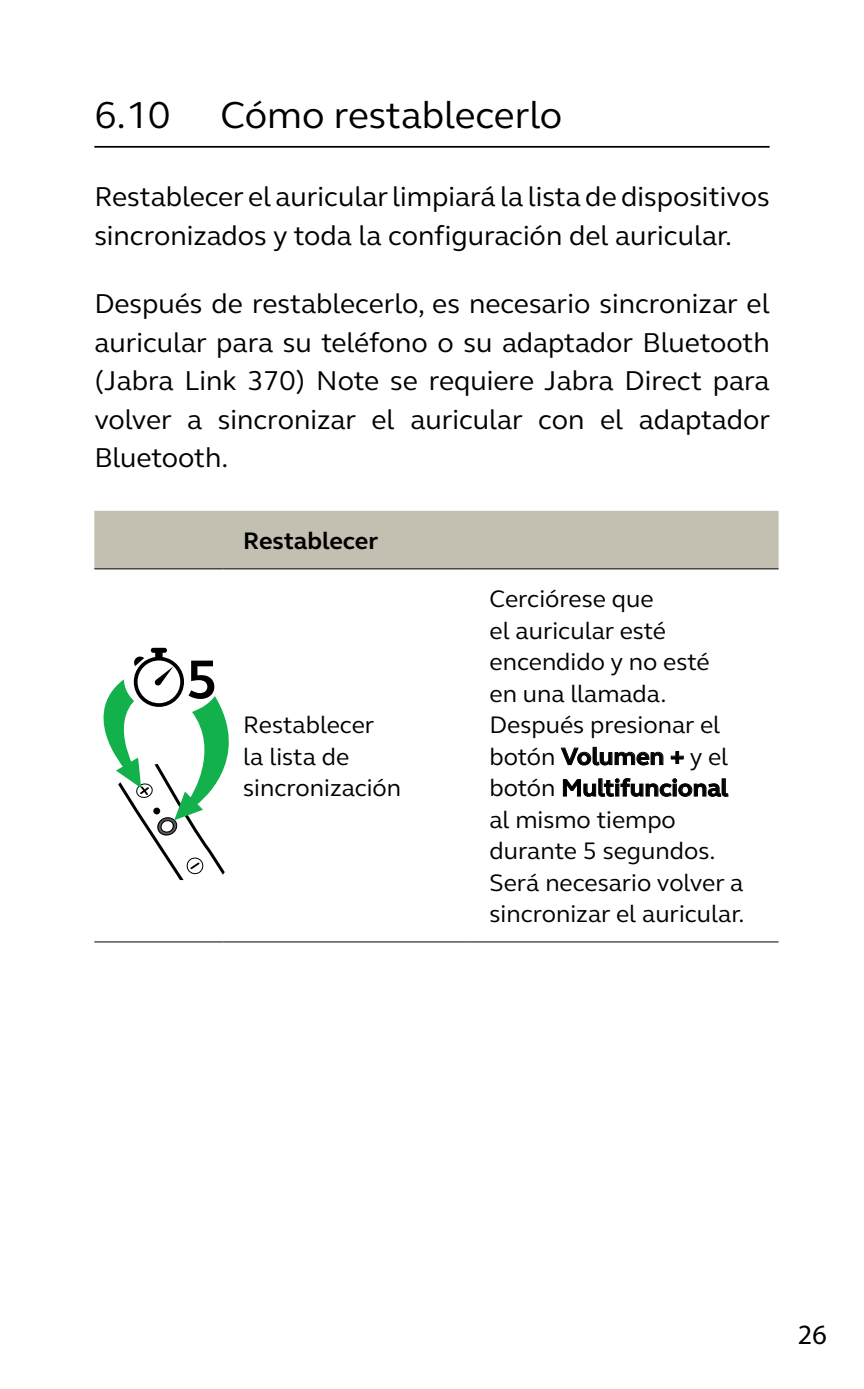
<style>
.page{position:relative;width:864px;height:1389px;background:#fff}
.page>*{position:absolute;margin:0;border:0;box-sizing:border-box;transform-origin:0 0}
.t1{font:700 56px "GN Elliot";color:#000}
.t2{font:38.5px "GN Elliot";color:#000}
.t3{font:28px/38.5px "GN Elliot";color:#000}
.t4{font:28px "Myriad Pro";color:#000}
.t5{font:24.5px/31.5px "GN Elliot";color:#000}
.t6{font:700 24.5px "GN Elliot";color:#000}
.s1{font-weight:700}
</style>
<div class="page">
<hr style="left:94px;top:146px;width:675px;height:2px;background:#000">
<div style="left:94px;top:511px;width:684px;height:57px;background:#c4c0b1"></div>
<hr style="left:223px;top:941px;width:246px;height:2px;background:#000">
<hr style="left:469px;top:941px;width:309px;height:2px;background:#000">
<hr style="left:223px;top:568px;width:246px;height:1px;background:#000">
<hr style="left:469px;top:568px;width:309px;height:1px;background:#000">
<hr style="left:94px;top:568px;width:129px;height:1px;background:#000">
<hr style="left:94px;top:941px;width:129px;height:2px;background:#000">
<svg style="left:103px;top:648px;width:126px;height:232px"></svg>
<h2 class="t2" style="left:94px;top:89px;width:78px">6.10</h2>
<h2 class="t2" style="left:220px;top:89px;width:343px">Cómo restablecerlo</h2>
<p class="t3" style="left:94px;top:177px;width:676px">Restablecer el auricular limpiará la lista de dispositivos sincronizados y toda la configuración del auricular.</p>
<p class="t3" style="left:94px;top:284px;width:677px;text-align:justify">Después de restablecerlo, es necesario sincronizar el auricular para su teléfono o su adaptador Bluetooth (Jabra Link 370) Note se requiere Jabra Direct para volver a sincronizar el auricular con el adaptador Bluetooth.</p>
<p class="t6" style="left:243px;top:524px;width:136px">Restablecer</p>
<h1 class="t1" style="left:186px;top:642px;width:34px">5</h1>
<p class="t5" style="left:243px;top:708px;width:159px">Restablecer<br>la lista de sincronización</p>
<p class="t5" style="left:489px;top:582px;width:256px">Cerciórese que<br>el auricular esté encendido y no esté<br>en una llamada.<br>Después presionar el botón <span class="s1">Volumen +</span> y el botón <span class="s1">Multifuncional </span>al mismo tiempo durante 5 segundos.<br>Será necesario volver a sincronizar el auricular.</p>
<p class="t4" style="left:797px;top:1317px;width:30px">26</p>
</div>
